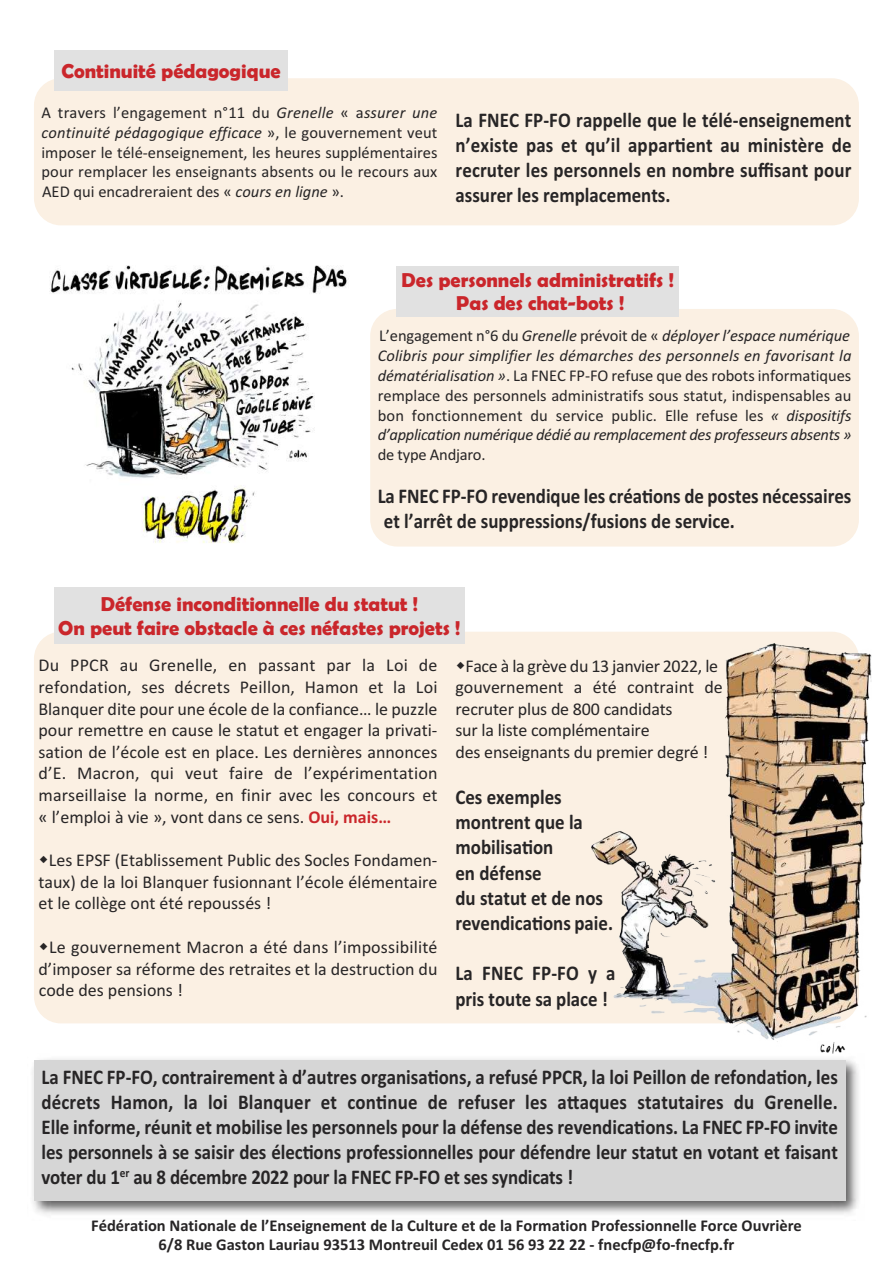
<style>
.page{position:relative;width:893px;height:1263px;background:#fff}
.page>*{position:absolute;margin:0;border:0;box-sizing:border-box;transform-origin:0 0}
.t1{font:700 21px/25.2px "Calibri";color:#272526;scale:.9 1}
.t2{font:700 20.25px/22.8px "Berlin Sans FB Demi";color:#ca262b;text-align:center}
.t3{font:18px/21.6px "Calibri";color:#272526;text-align:justify}
.t4{font:italic 16.5px/19.8px "Calibri";letter-spacing:-.02em;color:#272526;text-align:justify}
.t5{font:16.5px/19.8px "Calibri";color:#272526;text-align:justify}
.t6{font:700 16.5px/19.8px "Calibri";color:#272526;text-align:center}
.s1{font-style:italic}
.s2{font-style:normal}
.s3{font-weight:700;color:#ca262b}
</style>
<div class="page">
<div style="left:34px;top:78px;width:825px;height:147px;background:#fbf0e3;border-radius:27px"></div>
<img style="left:32px;top:1059px;width:827px;height:155px">
<div style="left:34px;top:1060px;width:811px;height:141px;background:#d6d6d6"></div>
<div style="left:370px;top:309px;width:489px;height:237px;background:#fbf0e3;border-radius:27px"></div>
<div style="left:54px;top:50px;width:234px;height:40px;background:#e1e1e1"></div>
<div style="left:396px;top:266px;width:283px;height:51px;background:#e1e1e1"></div>
<img style="left:49px;top:265px;width:300px;height:278px">
<div style="left:34px;top:632px;width:825px;height:391px;background:#fbf0e3;border-radius:27px"></div>
<div style="left:54px;top:587px;width:410px;height:57px;background:#e1e1e1"></div>
<img style="left:592px;top:644px;width:279px;height:410px">
<p class="t2" style="left:61px;top:60px;width:221px">Continuité pédagogique</p>
<p class="t5" style="left:41px;top:104px;width:398px">A travers l’engagement n°11 du <span class="s1">Grenelle</span> « a<span class="s1">ssurer une continuité pédagogique efficace</span> », le gouvernement veut imposer le télé-enseignement, les heures supplémentaires pour remplacer les enseignants absents ou le recours aux AED qui encadreraient des « <span class="s1">cours en ligne</span> ».</p>
<p class="t1" style="left:455px;top:109px;width:442px;text-align:justify">La FNEC FP-FO rappelle que le télé-enseignement n’existe pas et qu’il appartient au ministère de recruter les personnels en nombre suffisant pour assurer les remplacements.</p>
<p class="t2" style="left:402px;top:270px;width:274px">Des personnels administratifs !<br>Pas des chat-bots !</p>
<p class="t4" style="left:378px;top:327px;width:475px"><span class="s2">L’engagement n°6 du</span> Grenelle <span class="s2">prévoit de «</span> déployer l’espace numérique Colibris pour simplifier les démarches des personnels en favorisant la dématérialisation »<span class="s2">. La FNEC FP-FO refuse que des robots informatiques remplace des personnels administratifs sous statut, indispensables au bon fonctionnement du service public. Elle refuse les</span> « dispositifs d’application numérique dédié au remplacement des professeurs absents »</p>
<p class="t5" style="left:378px;top:446px;width:109px">de type Andjaro.</p>
<p class="t1" style="left:378px;top:485px;width:528px">La FNEC FP-FO revendique les créations de postes nécessaires et l’arrêt de suppressions/fusions de service.</p>
<p class="t2" style="left:58px;top:593px;width:404px;line-height:24.3px">Défense inconditionnelle du statut !<br>On peut faire obstacle à ces néfastes projets !</p>
<p class="t3" style="left:38px;top:656px;width:401px">Du PPCR au Grenelle, en passant par la Loi de refondation, ses décrets Peillon, Hamon et la Loi Blanquer dite pour une école de la confiance… le puzzle pour remettre en cause le statut et engager la privati&shy;sation de l’école est en place. Les dernières annonces d’E. Macron, qui veut faire de l’expérimentation marseillaise la norme, en finir avec les concours et « l’emploi à vie », vont dans ce sens. <span class="s3">Oui, mais…</span></p>
<p class="t3" style="left:38px;top:851px;width:401px;text-indent:10px">Les EPSF (Etablissement Public des Socles Fondamen&shy;taux) de la loi Blanquer fusionnant l’école élémentaire et le collège ont été repoussés !</p>
<p class="t3" style="left:38px;top:937px;width:401px;text-indent:11px">Le gouvernement Macron a été dans l’impossibilité d’imposer sa réforme des retraites et la destruction du code des pensions !</p>
<p class="t3" style="left:455px;top:656px;width:269px;text-align:left;text-indent:10px">Face à la grève du 13 janvier 2022, le gouvernement a été contraint de recruter plus de 800 candidats<br>sur la liste complémentaire<br>des enseignants du premier degré !</p>
<p class="t1" style="left:455px;top:786px;width:177px">Ces exemples montrent que la mobilisation<br>en défense<br>du statut et de nos revendications paie.</p>
<p class="t1" style="left:455px;top:962px;width:179px">La FNEC FP-FO y a pris toute sa place !</p>
<p class="t1" style="left:41px;top:1066px;width:886px;text-align:justify">La FNEC FP-FO, contrairement à d’autres organisations, a refusé PPCR, la loi Peillon de refondation, les décrets Hamon, la loi Blanquer et continue de refuser les attaques statutaires du Grenelle.<br>Elle informe, réunit et mobilise les personnels pour la défense des revendications. La FNEC FP-FO invite les personnels à se saisir des élections professionnelles pour défendre leur statut en votant et faisant voter du 1<sup>er</sup> au 8 décembre 2022 pour la FNEC FP-FO et ses syndicats !</p>
<p class="t6" style="left:91px;top:1216px;width:712px">Fédération Nationale de l’Enseignement de la Culture et de la Formation Professionnelle Force Ouvrière<br>6/8 Rue Gaston Lauriau 93513 Montreuil Cedex 01 56 93 22 22 - fnecfp@fo-fnecfp.fr</p>
</div>
